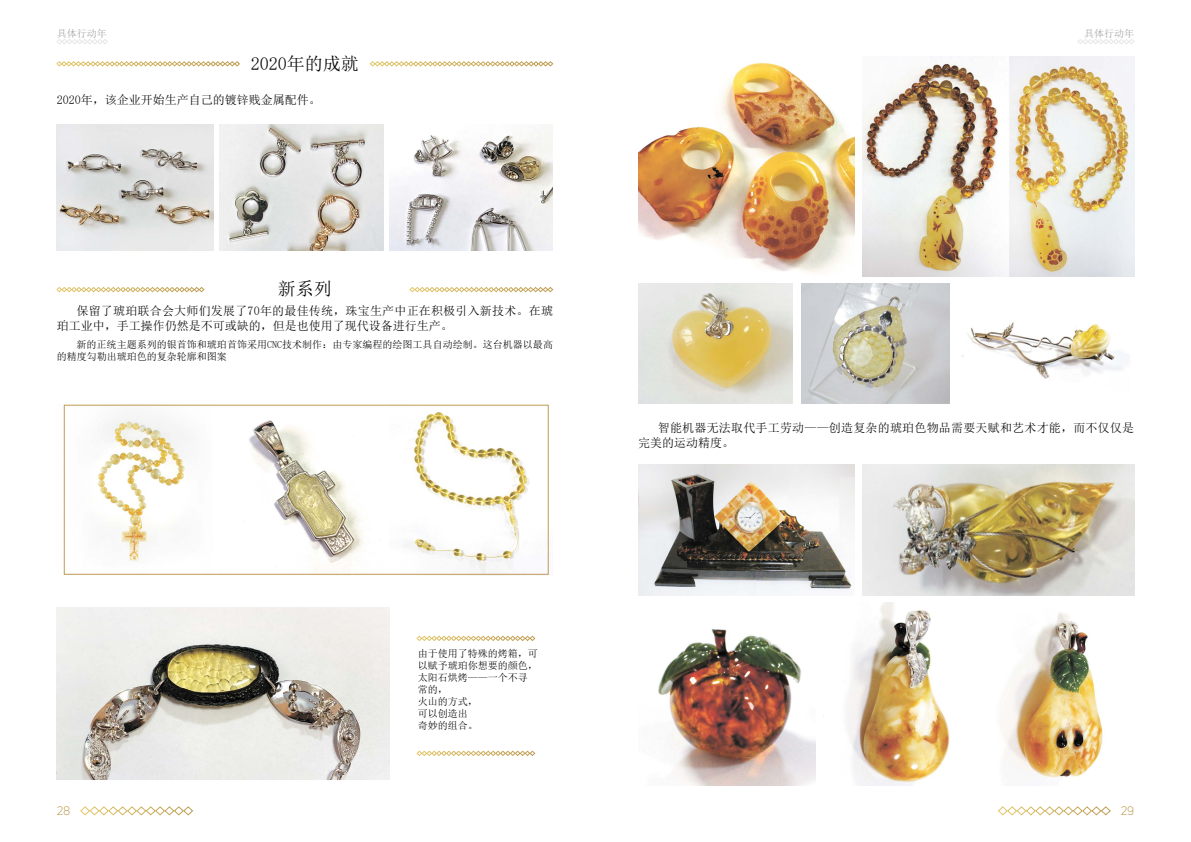
<style>
.page{position:relative;width:1191px;height:842px;background:#fff}
.page>*{position:absolute;margin:0;border:0;box-sizing:border-box;transform-origin:0 0}
.t1{font:18px "Sim Sun";color:#000}
.t2{font:12px/14.4px "Sim Sun";letter-spacing:.015em;color:#000}
.t3{font:12px "Uni Neue";color:#be9b53}
.t4{font:10px/12px "Sim Sun";color:#000}
.t5{font:10px "Sim Sun";color:#9d9d9c}
</style>
<div class="page">
<svg style="left:80px;top:806px;width:113px;height:10px"></svg>
<svg style="left:998px;top:806px;width:113px;height:10px"></svg>
<svg style="left:57px;top:39px;width:51px;height:5px"></svg>
<svg style="left:1077px;top:39px;width:57px;height:5px"></svg>
<img style="left:57px;top:125px;width:156px;height:125px">
<img style="left:220px;top:125px;width:163px;height:125px">
<img style="left:63px;top:404px;width:150px;height:171px">
<img style="left:638px;top:62px;width:217px;height:211px">
<img style="left:638px;top:465px;width:217px;height:130px">
<img style="left:658px;top:628px;width:157px;height:157px">
<img style="left:823px;top:602px;width:280px;height:183px">
<img style="left:862px;top:57px;width:272px;height:219px">
<img style="left:862px;top:465px;width:272px;height:130px">
<img style="left:638px;top:283px;width:154px;height:121px">
<img style="left:801px;top:283px;width:148px;height:121px">
<img style="left:962px;top:322px;width:166px;height:57px">
<img style="left:57px;top:607px;width:333px;height:173px">
<img style="left:220px;top:404px;width:163px;height:169px">
<img style="left:390px;top:404px;width:159px;height:169px">
<img style="left:390px;top:125px;width:163px;height:125px">
<svg style="left:56px;top:61px;width:184px;height:6px"></svg>
<svg style="left:56px;top:287px;width:148px;height:5px"></svg>
<svg style="left:370px;top:61px;width:183px;height:6px"></svg>
<svg style="left:409px;top:287px;width:144px;height:5px"></svg>
<svg style="left:416px;top:636px;width:119px;height:5px"></svg>
<svg style="left:416px;top:751px;width:119px;height:5px"></svg>
<div style="left:64px;top:405px;width:485px;height:170px;border:1px solid #be9b53"></div>
<p class="t5" style="left:57px;top:28px;width:51px">具体行动年</p>
<p class="t5" style="left:1084px;top:28px;width:51px">具体行动年</p>
<h1 class="t1" style="left:251px;top:54px;width:109px">2020年的成就</h1>
<p class="t2" style="left:57px;top:93px;width:266px">2020年，该企业开始生产自己的镀锌贱金属配件。</p>
<h1 class="t1" style="left:278px;top:280px;width:55px">新系列</h1>
<p class="t2" style="left:57px;top:304px;width:498px;text-indent:20px">保留了琥珀联合会大师们发展了70年的最佳传统，珠宝生产中正在积极引入新技术。在琥珀工业中，手工操作仍然是不可或缺的，但是也使用了现代设备进行生产。</p>
<p class="t4" style="left:57px;top:338px;width:498px;text-indent:20px">新的正统主题系列的银首饰和琥珀首饰采用CNC技术制作：由专家编程的绘图工具自动绘制。这台机器以最高的精度勾勒出琥珀色的复杂轮廓和图案</p>
<p class="t4" style="left:418px;top:648px;width:122px">由于使用了特殊的烤箱，可以赋予琥珀你想要的颜色，太阳石烘烤——一个不寻常的，<br>火山的方式，<br>可以创造出<br>奇妙的组合。</p>
<p class="t2" style="left:638px;top:421px;width:498px;text-indent:20px">智能机器无法取代手工劳动——创造复杂的琥珀色物品需要天赋和艺术才能，而不仅仅是完美的运动精度。</p>
<p class="t3" style="left:57px;top:803px;width:15px">28</p>
<p class="t3" style="left:1120px;top:803px;width:15px">29</p>
</div>
